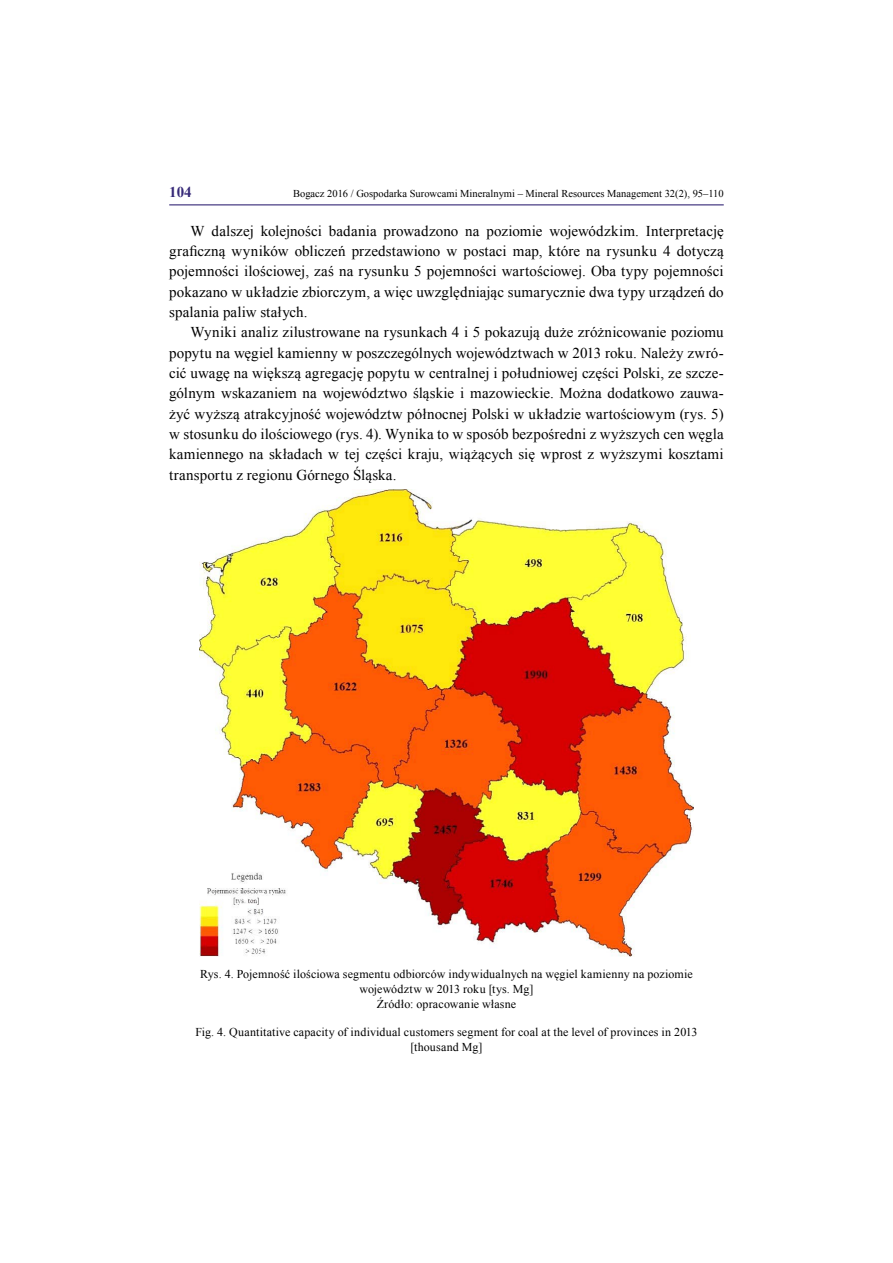
<style>
.page{position:relative;width:893px;height:1263px;background:#fff}
.page>*{position:absolute;margin:0;border:0;box-sizing:border-box;transform-origin:0 0}
.t1{font:15px/20.2px "Times New Roman";letter-spacing:.01em;color:#000;text-align:justify}
.t2{font:700 15px "Times New Roman";color:#362978}
.t3{font:12px/15px "Times New Roman";letter-spacing:.015em;color:#000;text-align:center}
.t4{font:10.5px "Times New Roman";color:#000}
</style>
<div class="page">
<hr style="left:169px;top:204px;width:555px;height:1px;background:#362978">
<img style="left:199px;top:489px;width:495px;height:468px">
<p class="t2" style="left:169px;top:182px;width:24px">104</p>
<p class="t4" style="left:293px;top:186px;width:432px">Bogacz 2016 / Gospodarka Surowcami Mineralnymi – Mineral Resources Management 32(2), 95–110</p>
<p class="t1" style="left:169px;top:220px;width:556px;text-indent:21px">W dalszej kolejności badania prowadzono na poziomie wojewódzkim. Interpretację graficzną wyników obliczeń przedstawiono w postaci map, które na rysunku 4 dotyczą pojemności ilościowej, zaś na rysunku 5 pojemności wartościowej. Oba typy pojemności pokazano w układzie zbiorczym, a więc uwzględniając sumarycznie dwa typy urządzeń do spalania paliw stałych.</p>
<p class="t1" style="left:169px;top:322px;width:556px;text-indent:21px">Wyniki analiz zilustrowane na rysunkach 4 i 5 pokazują duże zróżnicowanie poziomu popytu na węgiel kamienny w poszczególnych województwach w 2013 roku. Należy zwró&shy;cić uwagę na większą agregację popytu w centralnej i południowej części Polski, ze szcze&shy;gólnym wskazaniem na województwo śląskie i mazowieckie. Można dodatkowo zauwa&shy;żyć wyższą atrakcyjność województw północnej Polski w układzie wartościowym (rys. 5) w stosunku do ilościowego (rys. 4). Wynika to w sposób bezpośredni z wyższych cen węgla kamiennego na składach w tej części kraju, wiążących się wprost z wyższymi kosztami transportu z regionu Górnego Śląska.</p>
<p class="t3" style="left:200px;top:966px;width:494px">Rys. 4. Pojemność ilościowa segmentu odbiorców indywidualnych na węgiel kamienny na poziomie województw w 2013 roku [tys. Mg]<br>Źródło: opracowanie własne</p>
<p class="t3" style="left:195px;top:1024px;width:504px">Fig. 4. Quantitative capacity of individual customers segment for coal at the level of provinces in 2013 [thousand Mg]</p>
</div>
